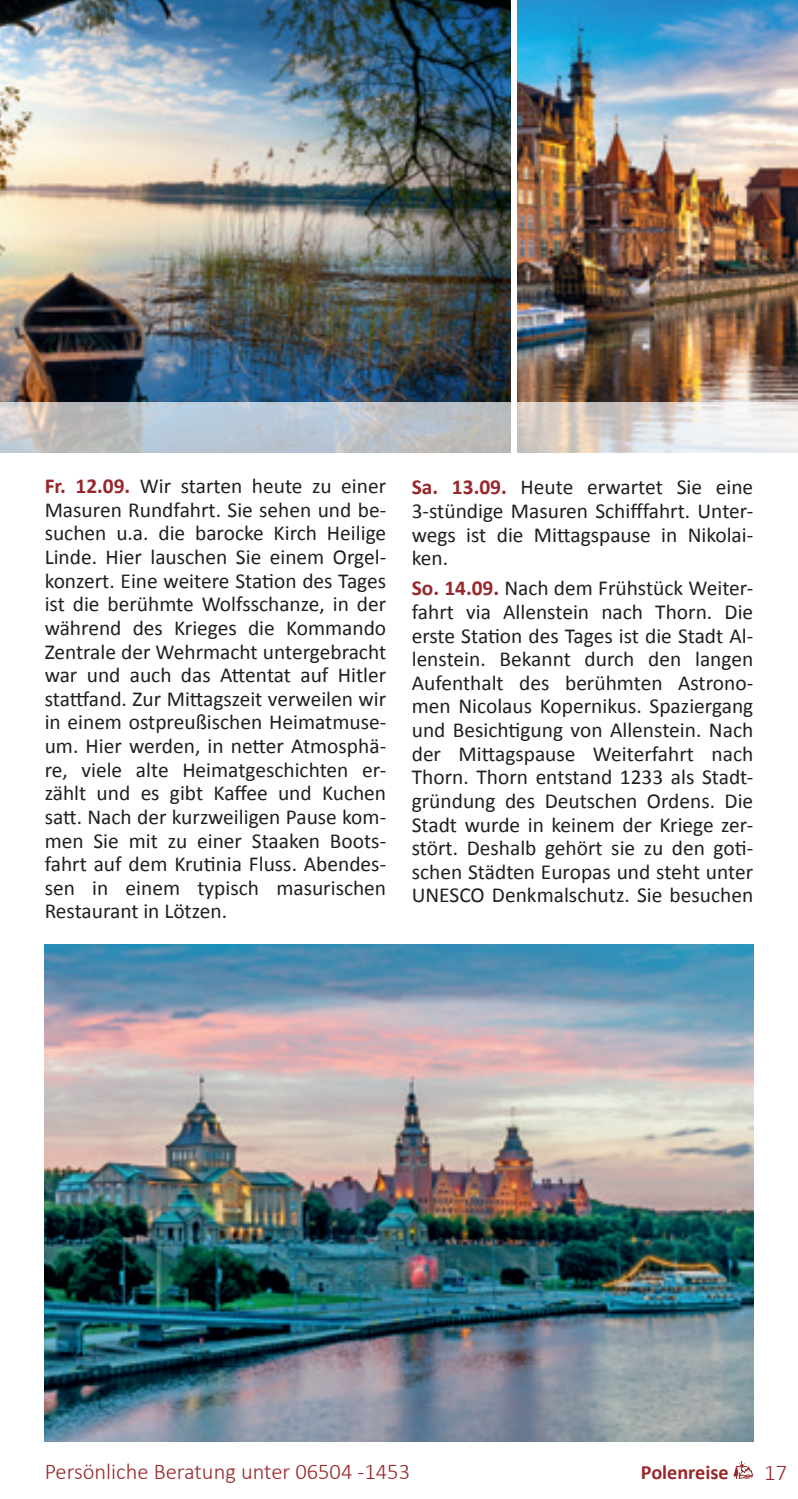
<style>
.page{position:relative;width:798px;height:1499px;background:#fff}
.page>*{position:absolute;margin:0;border:0;box-sizing:border-box;transform-origin:0 0}
.t1{font:300 22.5px "Calibri";color:#98262a}
._00_Grundtext{font:21.38px/23.6px "Calibri";color:#231f20;text-align:justify}
._00_Grundtext-2{font:700 20.25px "Calibri";color:#98262a}
.s1{font-weight:700;color:#98262a}
</style>
<div class="page">
<img style="left:0;top:0;width:510px;height:402px">
<img style="left:517px;top:0;width:280px;height:402px">
<svg style="left:1px;top:402px;width:796px;height:51px;background:#c9cccf"></svg>
<svg style="left:733px;top:1462px;width:20px;height:17px"></svg>
<img style="left:45px;top:944px;width:708px;height:497px">
<p class="_00_Grundtext" style="left:45px;top:474px;width:343px"><span class="s1">Fr. 12.09.</span> Wir starten heute zu einer Masuren Rundfahrt. Sie sehen und be&shy;suchen u.a. die barocke Kirch Heilige Linde. Hier lauschen Sie einem Orgel&shy;konzert. Eine weitere Station des Tages ist die berühmte Wolfsschanze, in der während des Krieges die Kommando Zentrale der Wehrmacht untergebracht war und auch das Attentat auf Hitler stattfand. Zur Mittagszeit verweilen wir in einem ostpreußischen Heimatmuse&shy;um. Hier werden, in netter Atmosphä&shy;re, viele alte Heimatgeschichten er&shy;zählt und es gibt Kaffee und Kuchen satt. Nach der kurzweiligen Pause kom&shy;men Sie mit zu einer Staaken Boots&shy;fahrt auf dem Krutinia Fluss. Abendes&shy;sen in einem typisch masurischen Restaurant in Lötzen.</p>
<p class="_00_Grundtext" style="left:411px;top:476px;width:343px"><span class="s1">Sa. 13.09.</span> Heute erwartet Sie eine 3-stündige Masuren Schifffahrt. Unter&shy;wegs ist die Mittagspause in Nikolai&shy;ken.</p>
<p class="_00_Grundtext" style="left:411px;top:576px;width:343px"><span class="s1">So. 14.09.</span> Nach dem Frühstück Weiter&shy;fahrt via Allenstein nach Thorn. Die erste Station des Tages ist die Stadt Al&shy;lenstein. Bekannt durch den langen Aufenthalt des berühmten Astrono&shy;men Nicolaus Kopernikus. Spaziergang und Besichtigung von Allenstein. Nach der Mittagspause Weiterfahrt nach Thorn. Thorn entstand 1233 als Stadt&shy;gründung des Deutschen Ordens. Die Stadt wurde in keinem der Kriege zer&shy;stört. Deshalb gehört sie zu den goti&shy;schen Städten Europas und steht unter UNESCO Denkmalschutz. Sie besuchen</p>
<p class="t1" style="left:45px;top:1457px;width:367px">Persönliche Beratung unter 06504 -1453</p>
<p class="_00_Grundtext-2" style="left:640px;top:1459px;width:89px">Polenreise</p>
<p class="t1" style="left:763px;top:1458px;width:25px">17</p>
</div>
